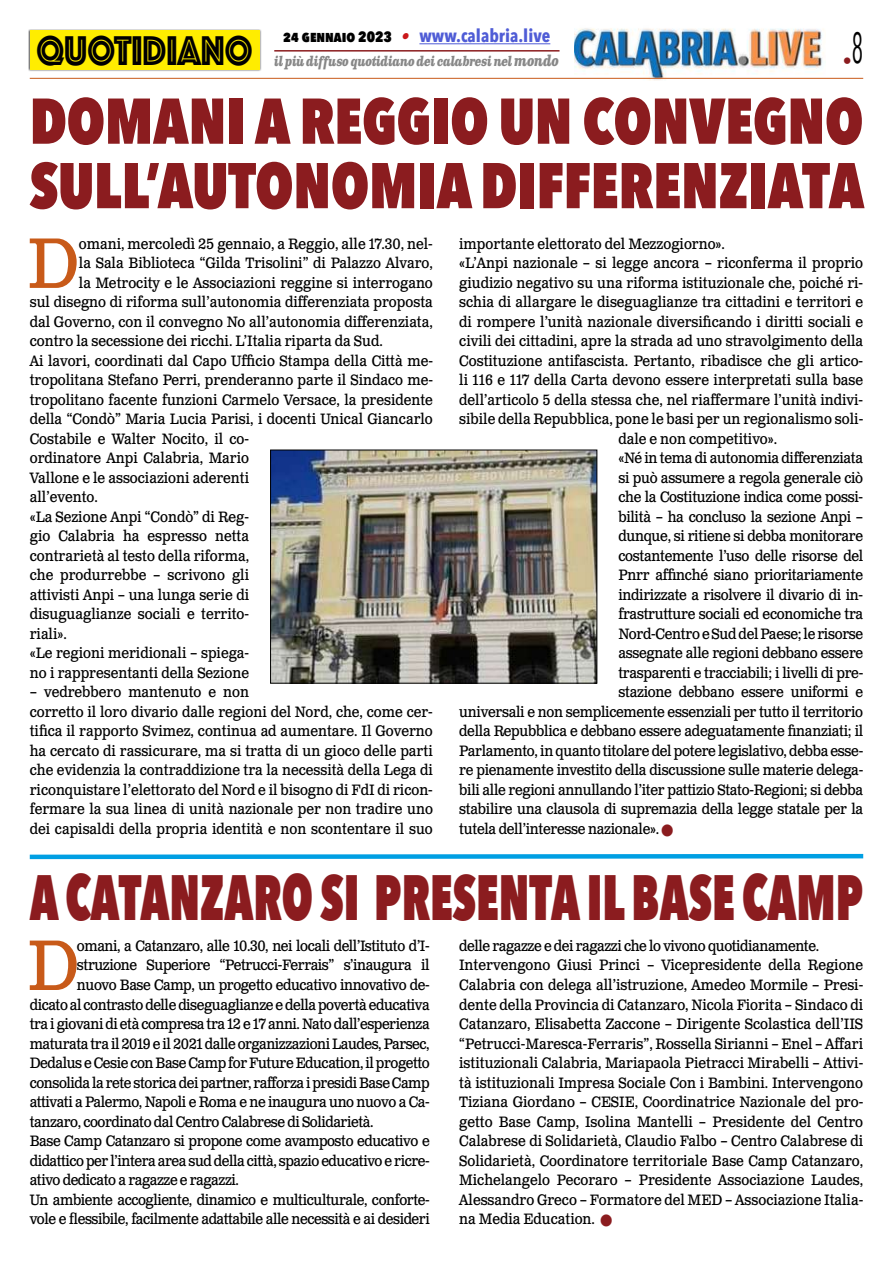
<style>
.page{position:relative;width:893px;height:1263px;background:#fff}
.page>*{position:absolute;margin:0;border:0;box-sizing:border-box;transform-origin:0 0}
.t1{font:71.25px "Clarendon Text Pro";color:#c85a19;scale:.9 1}
.t2{font:800 63.9px/64.5px "Avenir Next Condensed";color:#8b1c1f;scale:.93 1}
.t3{font:800 63.9px "Avenir Next Condensed";color:#8b1c1f;scale:.76 1}
.t4{font:43.2px "Phosphate Inline";color:#000;scale:.87 1}
.t5{font:700 18px "Avenir Next Condensed";color:#4f5cd6}
.t6{font:18px "Avenir Next Condensed";color:#8b1c1f}
.t7{font:15px/19.5px "Clarendon Text Pro";color:#000;scale:.9 1}
.t8{font:15px "Clarendon Text Pro";letter-spacing:-.02em;color:#000;scale:.9 1}
.t9{font:15px "Clarendon Text Pro";letter-spacing:-.03em;color:#000;scale:.9 1}
.t10{font:italic 700 13.5px "Clarendon Text Pro";letter-spacing:-.05em;color:#878787;scale:.79 1}
.s1{font-weight:800;font-size:15px;color:#000}
.s2{font-family:"Clarendon Text Pro";font-style:italic;font-size:16.5px;color:#ca181a}
.s3{font-size:15px}
.s4{color:#8b1c1f}
</style>
<div class="page">
<img style="left:574px;top:28px;width:252px;height:53px">
<hr style="left:30px;top:78px;width:833px;height:1px;background:#c85a19">
<div style="left:28px;top:29px;width:233px;height:43px;background:#000;opacity:.75"></div>
<div style="left:30px;top:31px;width:229px;height:39px;background:#ffed00"></div>
<hr style="left:419px;top:43px;width:131px;height:1px;background:#4f5cd6">
<hr style="left:274px;top:50px;width:285px;height:2px;background:#8b1c1f">
<img style="left:272px;top:452px;width:323px;height:229px">
<div style="left:270px;top:450px;width:327px;height:233px;border:1px solid #000"></div>
<svg style="left:29px;top:853px;width:835px;height:7px"></svg>
<h3 class="t4" style="left:36px;top:20px;width:250px">QUOTIDIANO</h3>
<p class="t5" style="left:283px;top:25px;width:269px"><span class="s1">24 gennaio 2023</span> <span class="s2">•</span> www.calabria.live</p>
<p class="t10" style="left:274px;top:53px;width:362px">il più diffuso quotidiano dei calabresi nel <span class="s3">mondo</span></p>
<p class="t6" style="left:843px;top:46px;width:22px">•<sup>8</sup></p>
<h2 class="t2" style="left:30px;top:88px;width:899px">DOMANI A REGGIO UN CONVEGNO<br>SULL’AUTONOMIA DIFFERENZIATA</h2>
<h1 class="t1" style="left:27px;top:220px;width:59px">D</h1>
<p class="t7" style="left:79px;top:235px;width:395px">omani, mercoledì 25 gennaio, a Reggio, alle 17.30, nel-</p>
<p class="t7" style="left:79px;top:254px;width:395px">la Sala Biblioteca “Gilda Trisolini” di Palazzo Alvaro,</p>
<p class="t7" style="left:79px;top:274px;width:395px">la Metrocity e le Associazioni reggine si interrogano</p>
<p class="t7" style="left:30px;top:293px;width:449px">sul disegno di riforma sull’autonomia differenziata proposta</p>
<p class="t7" style="left:30px;top:313px;width:449px">dal Governo, con il convegno No all’autonomia differenziata,</p>
<p class="t7" style="left:30px;top:332px;width:394px">contro la secessione dei ricchi. L’Italia riparta da Sud.</p>
<p class="t7" style="left:30px;top:352px;width:449px">Ai lavori, coordinati dal Capo Ufficio Stampa della Città me-</p>
<p class="t7" style="left:30px;top:371px;width:449px">tropolitana Stefano Perri, prenderanno parte il Sindaco me-</p>
<p class="t7" style="left:30px;top:391px;width:449px">tropolitano facente funzioni Carmelo Versace, la presidente</p>
<p class="t7" style="left:30px;top:410px;width:449px">della “Condò” Maria Lucia Parisi, i docenti Unical Giancarlo</p>
<p class="t7" style="left:30px;top:430px;width:245px">Costabile e Walter Nocito, il co-</p>
<p class="t7" style="left:30px;top:449px;width:245px">ordinatore Anpi Calabria, Mario</p>
<p class="t7" style="left:30px;top:469px;width:245px">Vallone e le associazioni aderenti</p>
<p class="t7" style="left:30px;top:488px;width:77px">all’evento.</p>
<p class="t7" style="left:30px;top:508px;width:245px">«La Sezione Anpi “Condò” di Reg-</p>
<p class="t7" style="left:30px;top:527px;width:245px">gio Calabria ha espresso netta</p>
<p class="t7" style="left:30px;top:547px;width:245px">contrarietà al testo della riforma,</p>
<p class="t7" style="left:30px;top:566px;width:245px">che produrrebbe – scrivono gli</p>
<p class="t7" style="left:30px;top:586px;width:245px">attivisti Anpi – una lunga serie di</p>
<p class="t7" style="left:30px;top:605px;width:245px">disuguaglianze sociali e territo-</p>
<p class="t7" style="left:30px;top:625px;width:43px">riali».</p>
<p class="t7" style="left:30px;top:644px;width:245px">«Le regioni meridionali – spiega-</p>
<p class="t7" style="left:30px;top:664px;width:245px">no i rappresentanti della Sezione</p>
<p class="t7" style="left:30px;top:683px;width:449px">– vedrebbero mantenuto e non<br>corretto il loro divario dalle regioni del Nord, che, come cer&shy;tifica il rapporto Svimez, continua ad aumentare. Il Governo ha cercato di rassicurare, ma si tratta di un gioco delle parti che evidenzia la contraddizione tra la necessità della Lega di riconquistare l’elettorato del Nord e il bisogno di FdI di ricon&shy;fermare la sua linea di unità nazionale per non tradire uno dei capisaldi della propria identità e non scontentare il suo</p>
<p class="t7" style="left:459px;top:235px;width:297px">importante elettorato del Mezzogiorno».</p>
<p class="t7" style="left:459px;top:254px;width:450px">«L’Anpi nazionale – si legge ancora – riconferma il proprio</p>
<p class="t7" style="left:459px;top:274px;width:450px">giudizio negativo su una riforma istituzionale che, poiché ri-</p>
<p class="t7" style="left:459px;top:293px;width:450px">schia di allargare le diseguaglianze tra cittadini e territori e</p>
<p class="t7" style="left:459px;top:313px;width:450px">di rompere l’unità nazionale diversificando i diritti sociali e</p>
<p class="t7" style="left:459px;top:332px;width:450px">civili dei cittadini, apre la strada ad uno stravolgimento della</p>
<p class="t7" style="left:459px;top:352px;width:450px">Costituzione antifascista. Pertanto, ribadisce che gli artico-</p>
<p class="t7" style="left:459px;top:371px;width:450px">li 116 e 117 della Carta devono essere interpretati sulla base</p>
<p class="t7" style="left:459px;top:391px;width:450px">dell’articolo 5 della stessa che, nel riaffermare l’unità indivi-</p>
<p class="t7" style="left:459px;top:410px;width:450px">sibile della Repubblica, pone le basi per un regionalismo soli-</p>
<p class="t7" style="left:618px;top:430px;width:178px">dale e non competitivo».</p>
<p class="t8" style="left:618px;top:449px;width:274px">«Né in tema di autonomia differenziata</p>
<p class="t8" style="left:618px;top:469px;width:274px">si può assumere a regola generale ciò</p>
<p class="t8" style="left:618px;top:488px;width:274px">che la Costituzione indica come possi-</p>
<p class="t8" style="left:618px;top:508px;width:274px">bilità – ha concluso la sezione Anpi –</p>
<p class="t8" style="left:618px;top:527px;width:274px">dunque, si ritiene si debba monitorare</p>
<p class="t8" style="left:618px;top:547px;width:274px">costantemente l’uso delle risorse del</p>
<p class="t8" style="left:618px;top:566px;width:274px">Pnrr affinché siano prioritariamente</p>
<p class="t8" style="left:618px;top:586px;width:274px">indirizzate a risolvere il divario di in-</p>
<p class="t8" style="left:618px;top:605px;width:274px">frastrutture sociali ed economiche tra</p>
<p class="t8" style="left:618px;top:625px;width:274px">Nord-Centro e Sud del Paese; le risorse</p>
<p class="t8" style="left:618px;top:644px;width:274px">assegnate alle regioni debbano essere</p>
<p class="t8" style="left:618px;top:664px;width:274px">trasparenti e tracciabili; i livelli di pre-</p>
<p class="t8" style="left:618px;top:683px;width:274px">stazione debbano essere uniformi e</p>
<p class="t8" style="left:459px;top:703px;width:450px">universali e non semplicemente essenziali per tutto il territorio</p>
<p class="t8" style="left:459px;top:722px;width:450px">della Repubblica e debbano essere adeguatamente finanziati; il</p>
<p class="t8" style="left:459px;top:742px;width:450px">Parlamento, in quanto titolare del potere legislativo, debba esse-</p>
<p class="t8" style="left:459px;top:761px;width:450px">re pienamente investito della discussione sulle materie delega-</p>
<p class="t8" style="left:459px;top:781px;width:450px">bili alle regioni annullando l’iter pattizio Stato-Regioni; si debba</p>
<p class="t8" style="left:459px;top:800px;width:450px">stabilire una clausola di supremazia della legge statale per la</p>
<p class="t8" style="left:459px;top:820px;width:239px">tutela dell’interesse nazionale». <span class="s4">■</span></p>
<h2 class="t3" style="left:30px;top:857px;width:1098px">A CATANZARO SI PRESENTA IL BASE CAMP</h2>
<p class="t7" style="left:459px;top:937px;width:450px">delle ragazze e dei ragazzi che lo vivono quotidianamente.<br>Intervengono Giusi Princi – Vicepresidente della Regione Calabria con delega all’istruzione, Amedeo Mormile – Presi&shy;dente della Provincia di Catanzaro, Nicola Fiorita – Sindaco di Catanzaro, Elisabetta Zaccone – Dirigente Scolastica dell’IIS “Petrucci-Maresca-Ferraris”, Rossella Sirianni – Enel – Affari istituzionali Calabria, Mariapaola Pietracci Mirabelli – Attivi&shy;tà istituzionali Impresa Sociale Con i Bambini. Intervengono Tiziana Giordano – CESIE, Coordinatrice Nazionale del pro&shy;getto Base Camp, Isolina Mantelli – Presidente del Centro Calabrese di Solidarietà, Claudio Falbo – Centro Calabrese di Solidarietà, Coordinatore territoriale Base Camp Catanzaro, Michelangelo Pecoraro – Presidente Associazione Laudes, Alessandro Greco – Formatore del MED – Associazione Italia&shy;na Media Education. <span class="s4">■</span></p>
<h1 class="t1" style="left:27px;top:922px;width:59px">D</h1>
<p class="t9" style="left:77px;top:937px;width:393px">omani, a Catanzaro, alle 10.30, nei locali dell’Istituto d’I-</p>
<p class="t9" style="left:77px;top:956px;width:393px">struzione Superiore “Petrucci-Ferrais” s’inaugura il</p>
<p class="t9" style="left:77px;top:976px;width:393px">nuovo Base Camp, un progetto educativo innovativo de-</p>
<p class="t9" style="left:30px;top:995px;width:446px">dicato al contrasto delle diseguaglianze e della povertà educativa</p>
<p class="t9" style="left:30px;top:1015px;width:446px">tra i giovani di età compresa tra 12 e 17 anni. Nato dall’esperienza</p>
<p class="t9" style="left:30px;top:1034px;width:446px">maturata tra il 2019 e il 2021 dalle organizzazioni Laudes, Parsec,</p>
<p class="t9" style="left:30px;top:1054px;width:446px">Dedalus e Cesie con Base Camp for Future Education, il progetto</p>
<p class="t9" style="left:30px;top:1073px;width:446px">consolida la rete storica dei partner, rafforza i presidi Base Camp</p>
<p class="t9" style="left:30px;top:1093px;width:446px">attivati a Palermo, Napoli e Roma e ne inaugura uno nuovo a Ca-</p>
<p class="t9" style="left:30px;top:1112px;width:383px">tanzaro, coordinato dal Centro Calabrese di Solidarietà.</p>
<p class="t9" style="left:30px;top:1132px;width:446px">Base Camp Catanzaro si propone come avamposto educativo e</p>
<p class="t9" style="left:30px;top:1151px;width:446px">didattico per l’intera area sud della città, spazio educativo e ricre-</p>
<p class="t9" style="left:30px;top:1171px;width:234px">ativo dedicato a ragazze e ragazzi.</p>
<p class="t9" style="left:30px;top:1190px;width:446px">Un ambiente accogliente, dinamico e multiculturale, conforte-</p>
<p class="t9" style="left:30px;top:1210px;width:446px">vole e flessibile, facilmente adattabile alle necessità e ai desideri</p>
</div>
